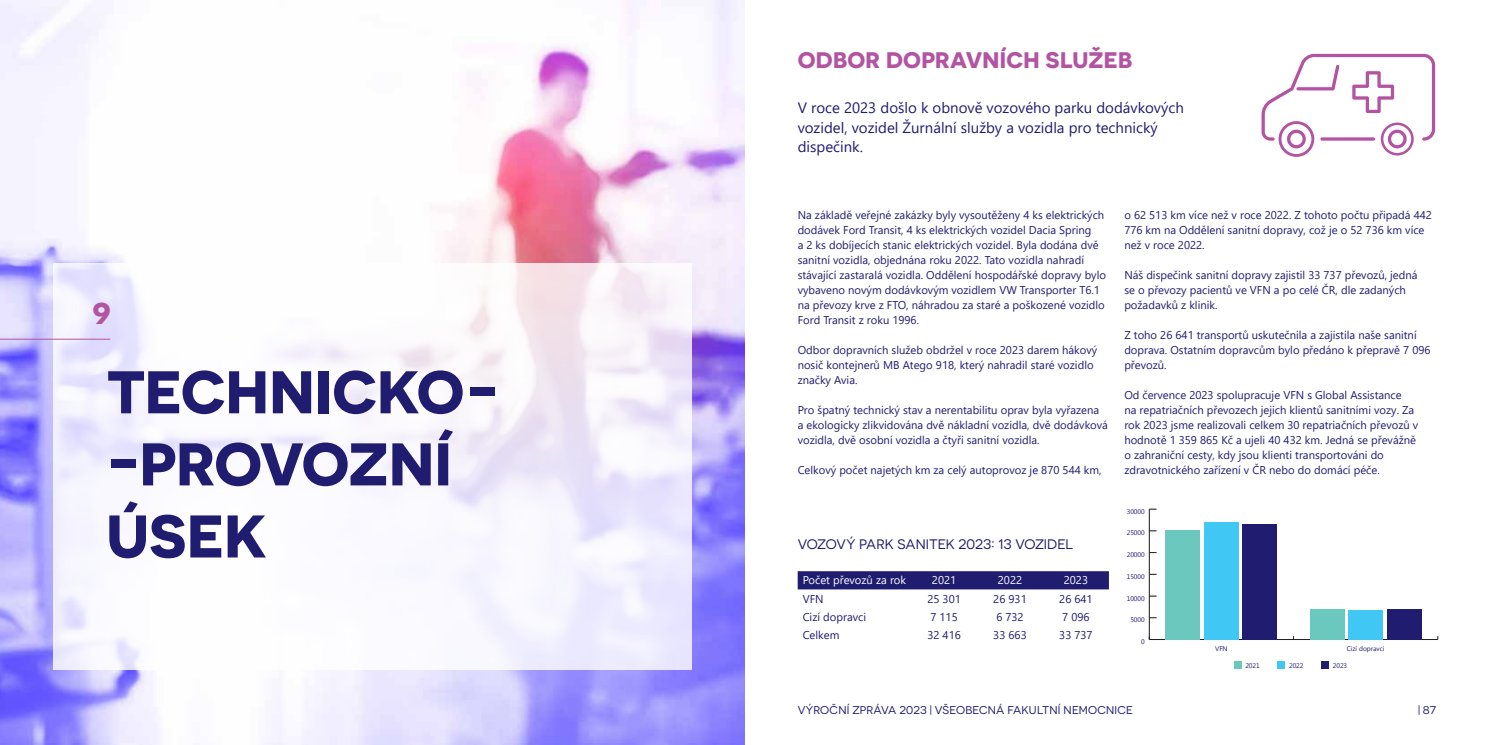
<style>
.page{position:relative;width:1489px;height:745px;background:#fff}
.page>*{position:absolute;margin:0;border:0;box-sizing:border-box;transform-origin:0 0}
.Titul{font:700 60px/72px "Novecentosanswide";letter-spacing:-.005em;color:#201c70}
.Podtitul{font:700 30px "Novecentosanswide";color:#b254a1}
.Nadpis{font:700 22.5px "Novecentosanswide";letter-spacing:.01em;color:#b254a1}
.perex{font:15px/19.5px "Segoe UI";color:#201c70}
.Podnadpis_1{font:13.75px "Novecentosanswide";letter-spacing:-.005em;color:#201c70}
.txt{font:11.25px/15px "Segoe UI";color:#201c70}
.txt-2{font:11.25px "Novecentosanswide";letter-spacing:.01em;color:#201c70}
.t1{font:11.25px "Segoe UI";color:#fff}
.t2{font:6.75px "Segoe UI";color:#201c70}
</style>
<div class="page">
<div style="left:797px;top:571px;width:311px;height:18px;background:#201c70"></div>
<hr style="left:1149px;top:639px;width:288px;height:1px;background:#231f20">
<hr style="left:1148px;top:509px;width:1px;height:130px;background:#231f20">
<div style="left:1242px;top:523px;width:35px;height:116px;background:#201c70"></div>
<div style="left:1386px;top:608px;width:35px;height:31px;background:#201c70"></div>
<div style="left:1203px;top:522px;width:35px;height:117px;background:#40c7f4"></div>
<div style="left:1348px;top:610px;width:34px;height:29px;background:#40c7f4"></div>
<div style="left:1165px;top:529px;width:35px;height:110px;background:#6bc8be"></div>
<div style="left:1309px;top:608px;width:35px;height:31px;background:#6bc8be"></div>
<div style="left:1233px;top:661px;width:8px;height:7px;background:#6bc8be"></div>
<div style="left:1277px;top:661px;width:8px;height:7px;background:#40c7f4"></div>
<div style="left:1321px;top:661px;width:7px;height:7px;background:#201c70"></div>
<img style="left:0;top:0;width:744px;height:743px">
<svg style="left:1261px;top:53px;width:175px;height:104px"></svg>
<svg style="left:53px;top:263px;width:638px;height:406px"></svg>
<hr style="left:0;top:338px;width:110px;height:1px;background:#b254a1">
<p class="Podtitul" style="left:93px;top:294px;width:20px">9</p>
<p class="Titul" style="left:106px;top:354px;width:393px">TECHNICKO--PROVOZNÍ<br>ÚSEK</p>
<p class="Nadpis" style="left:797px;top:46px;width:336px">ODBOR DOPRAVNÍCH SLUŽEB</p>
<p class="perex" style="left:797px;top:97px;width:387px">V roce 2023 došlo k obnově vozového parku dodávkových vozidel, vozidel Žurnální služby a vozidla pro technický dispečink.</p>
<p class="txt" style="left:797px;top:206px;width:310px">Na základě veřejné zakázky byly vysoutěženy 4 ks elektrických dodávek Ford Transit, 4 ks elektrických vozidel Dacia Spring<br>a 2 ks dobíjecích stanic elektrických vozidel. Byla dodána dvě sanitní vozidla, objednána roku 2022. Tato vozidla nahradí stávající zastaralá vozidla. Oddělení hospodářské dopravy bylo vybaveno novým dodávkovým vozidlem VW Transporter T6.1 na převozy krve z FTO, náhradou za staré a poškozené vozidlo Ford Transit z roku 1996.</p>
<p class="txt" style="left:797px;top:341px;width:301px">Odbor dopravních služeb obdržel v roce 2023 darem hákový nosič kontejnerů MB Atego 918, který nahradil staré vozidlo značky Avia.</p>
<p class="txt" style="left:797px;top:401px;width:312px">Pro špatný technický stav a nerentabilitu oprav byla vyřazena<br>a ekologicky zlikvidována dvě nákladní vozidla, dvě dodávková vozidla, dvě osobní vozidla a čtyři sanitní vozidla.</p>
<p class="txt" style="left:797px;top:461px;width:305px">Celkový počet najetých km za celý autoprovoz je 870 544 km,</p>
<p class="Podnadpis_1" style="left:797px;top:536px;width:277px">VOZOVÝ PARK SANITEK 2023: 13 VOZIDEL</p>
<p class="t1" style="left:802px;top:569px;width:105px">Počet převozů za rok</p>
<p class="t1" style="left:931px;top:569px;width:26px">2021</p>
<p class="t1" style="left:997px;top:569px;width:26px">2022</p>
<p class="t1" style="left:1063px;top:569px;width:26px">2023</p>
<p class="txt" style="left:802px;top:589px;width:22px">VFN</p>
<p class="txt" style="left:927px;top:589px;width:35px">25 301</p>
<p class="txt" style="left:993px;top:589px;width:35px">26 931</p>
<p class="txt" style="left:1059px;top:589px;width:35px">26 641</p>
<p class="txt" style="left:802px;top:608px;width:65px">Cizí dopravci</p>
<p class="txt" style="left:930px;top:608px;width:29px">7 115</p>
<p class="txt" style="left:996px;top:608px;width:29px">6 732</p>
<p class="txt" style="left:1062px;top:608px;width:29px">7 096</p>
<p class="txt" style="left:802px;top:626px;width:38px">Celkem</p>
<p class="txt" style="left:927px;top:626px;width:35px">32 416</p>
<p class="txt" style="left:993px;top:626px;width:35px">33 663</p>
<p class="txt" style="left:1059px;top:626px;width:35px">33 737</p>
<p class="txt" style="left:1124px;top:206px;width:309px">o 62 513 km více než v roce 2022. Z tohoto počtu připadá 442<br>776 km na Oddělení sanitní dopravy, což je o 52 736 km více než v roce 2022.</p>
<p class="txt" style="left:1124px;top:266px;width:295px">Náš dispečink sanitní dopravy zajistil 33 737 převozů, jedná se o převozy pacientů ve VFN a po celé ČR, dle zadaných požadavků z klinik.</p>
<p class="txt" style="left:1124px;top:326px;width:308px">Z toho 26 641 transportů uskutečnila a zajistila naše sanitní doprava. Ostatním dopravcům bylo předáno k přepravě 7 096 převozů.</p>
<p class="txt" style="left:1124px;top:386px;width:295px">Od července 2023 spolupracuje VFN s Global Assistance<br>na repatriačních převozech jejich klientů sanitními vozy. Za rok 2023 jsme realizovali celkem 30 repatriačních převozů v hodnotě 1 359 865 Kč a ujeli 40 432 km. Jedná se převážně o zahraniční cesty, kdy jsou klienti transportováni do zdravotnického zařízení v ČR nebo do domácí péče.</p>
<p class="t2" style="left:1126px;top:506px;width:20px">30000</p>
<p class="t2" style="left:1126px;top:528px;width:20px">25000</p>
<p class="t2" style="left:1126px;top:549px;width:20px">20000</p>
<p class="t2" style="left:1126px;top:571px;width:20px">15000</p>
<p class="t2" style="left:1126px;top:593px;width:20px">10000</p>
<p class="t2" style="left:1130px;top:615px;width:16px">5000</p>
<p class="t2" style="left:1141px;top:636px;width:5px">0</p>
<p class="t2" style="left:1215px;top:643px;width:14px">VFN</p>
<p class="t2" style="left:1346px;top:643px;width:39px">Cizí dopravci</p>
<p class="t2" style="left:1245px;top:660px;width:16px">2021</p>
<p class="t2" style="left:1288px;top:660px;width:16px">2022</p>
<p class="t2" style="left:1332px;top:660px;width:16px">2023</p>
<p class="txt-2" style="left:797px;top:703px;width:337px">VÝROČNÍ ZPRÁVA 2023 | VŠEOBECNÁ FAKULTNÍ NEMOCNICE</p>
<p class="txt-2" style="left:1417px;top:703px;width:19px">| 87</p>
</div>
